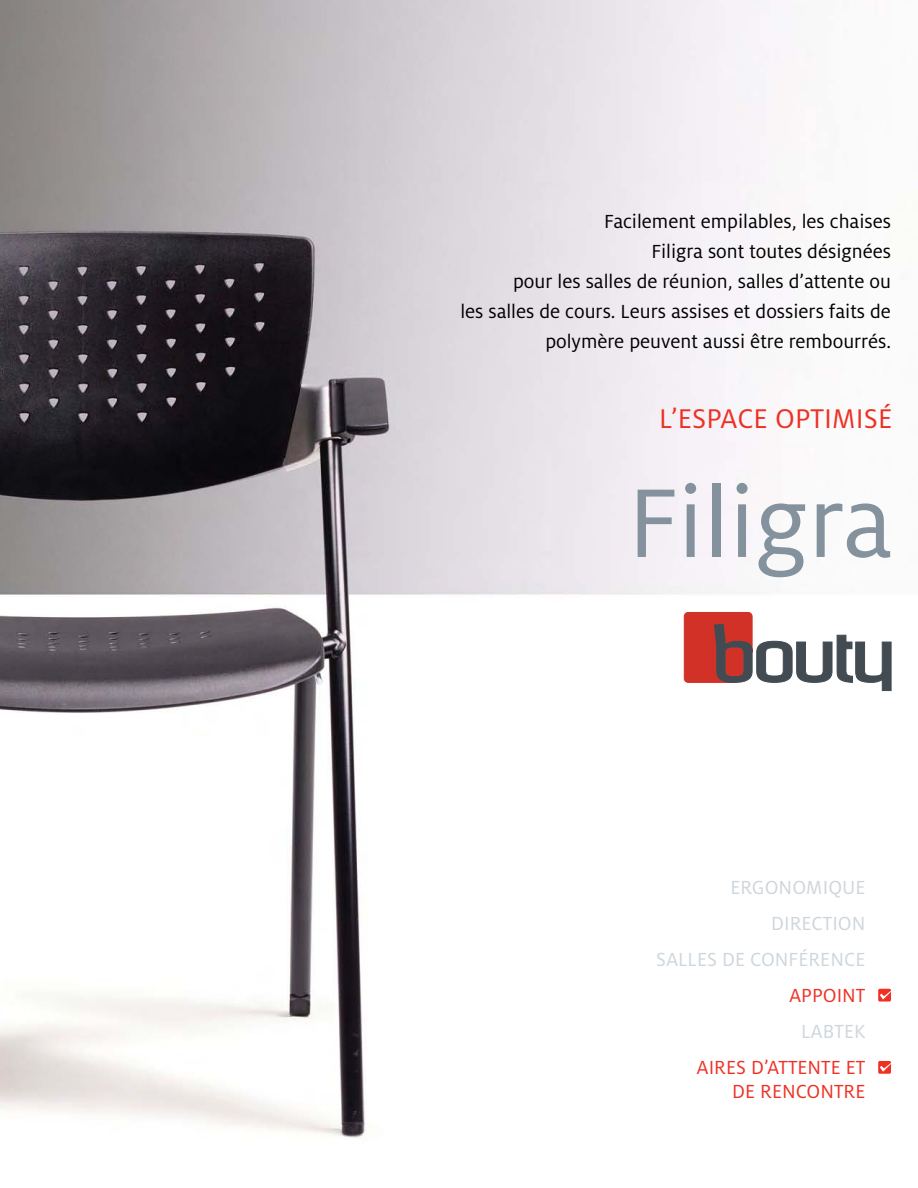
<style>
.page{position:relative;width:918px;height:1188px;background:#fff}
.page>*{position:absolute;margin:0;border:0;box-sizing:border-box;transform-origin:0 0}
.t1{font:108px "Milo LF";color:#84929d}
.t2{font:30px "Milo LF";color:#ee3124}
.t3{font:21px/30px "Milo LF";color:#000;text-align:right}
.t4{font:21px/36px "Milo LF";color:#ced6dc;text-align:right}
.t5{font:21px/24px "Milo LF";color:#ee3124;text-align:right}
</style>
<div class="page">
<img style="left:0;top:0;width:892px;height:1139px">
<svg style="left:684px;top:612px;width:207px;height:79px"></svg>
<div style="left:878px;top:989px;width:13px;height:13px;background:#ee3124;border-radius:2px"></div>
<svg style="left:880px;top:991px;width:11px;height:9px"></svg>
<div style="left:878px;top:1061px;width:13px;height:13px;background:#ee3124;border-radius:2px"></div>
<svg style="left:880px;top:1063px;width:11px;height:9px"></svg>
<p class="t3" style="left:460px;top:206px;width:432px">Facilement empilables, les chaises<br>Filigra sont toutes désignées<br>pour les salles de réunion, salles d’attente ou<br>les salles de cours. Leurs assises et dossiers faits de polymère peuvent aussi être rembourrés.</p>
<h2 class="t2" style="left:659px;top:401px;width:235px">L’ESPACE OPTIMISÉ</h2>
<h1 class="t1" style="left:628px;top:460px;width:266px">Filigra</h1>
<p class="t4" style="left:656px;top:869px;width:211px">ERGONOMIQUE<br>DIRECTION<br>SALLES DE CONFÉRENCE</p>
<p class="t5" style="left:789px;top:983px;width:78px">APPOINT</p>
<p class="t4" style="left:801px;top:1013px;width:66px">LABTEK</p>
<p class="t5" style="left:696px;top:1055px;width:171px">AIRES D’ATTENTE ET<br>DE RENCONTRE</p>
</div>
